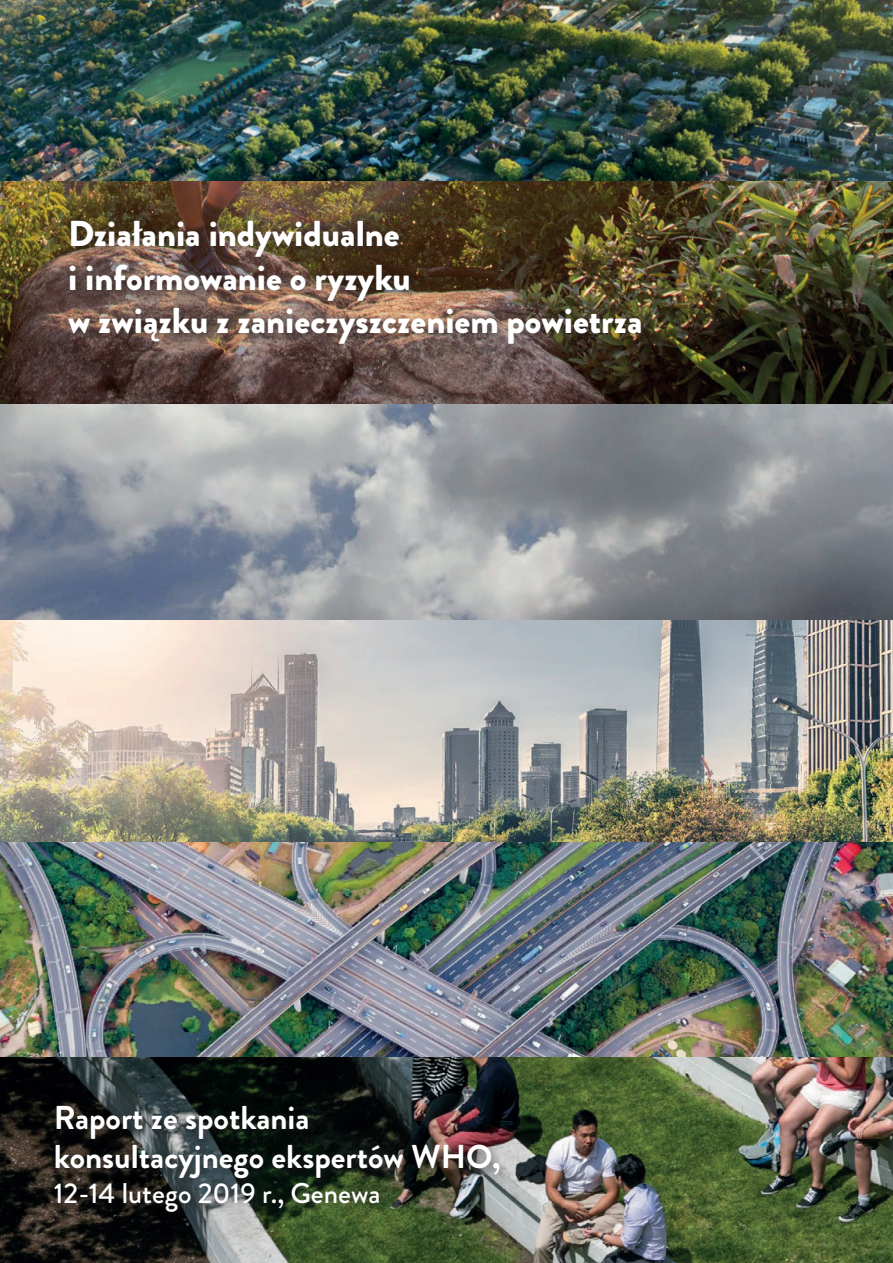
<style>
.page{position:relative;width:893px;height:1263px;background:#fff}
.page>*{position:absolute;margin:0;border:0;box-sizing:border-box;transform-origin:0 0}
.t1{font:900 36px/43.2px "Brandon Grotesque";color:#fff}
.t2{font:700 33px/39.6px "Brandon Grotesque";color:#fff}
.t3{font:500 28.5px "Brandon Grotesque";color:#fff}
</style>
<div class="page">
<img style="left:0;top:0;width:893px;height:405px">
<img style="left:0;top:626px;width:893px;height:431px">
<img style="left:0;top:1057px;width:893px;height:206px">
<img style="left:0;top:405px;width:893px;height:221px">
<div style="left:63px;top:215px;width:590px;height:140px;background:#231f20;opacity:.57"></div>
<div style="left:50px;top:1099px;width:461px;height:124px;background:#231f20;opacity:.57"></div>
<p class="t1" style="left:68px;top:213px;width:576px">Działania indywidualne<br>i informowanie o ryzyku<br>w związku z zanieczyszczeniem powietrza</p>
<p class="t2" style="left:54px;top:1098px;width:448px">Raport ze spotkania konsultacyjnego ekspertów WHO,</p>
<p class="t3" style="left:54px;top:1173px;width:328px">12-14 lutego 2019 r., Genewa</p>
</div>
